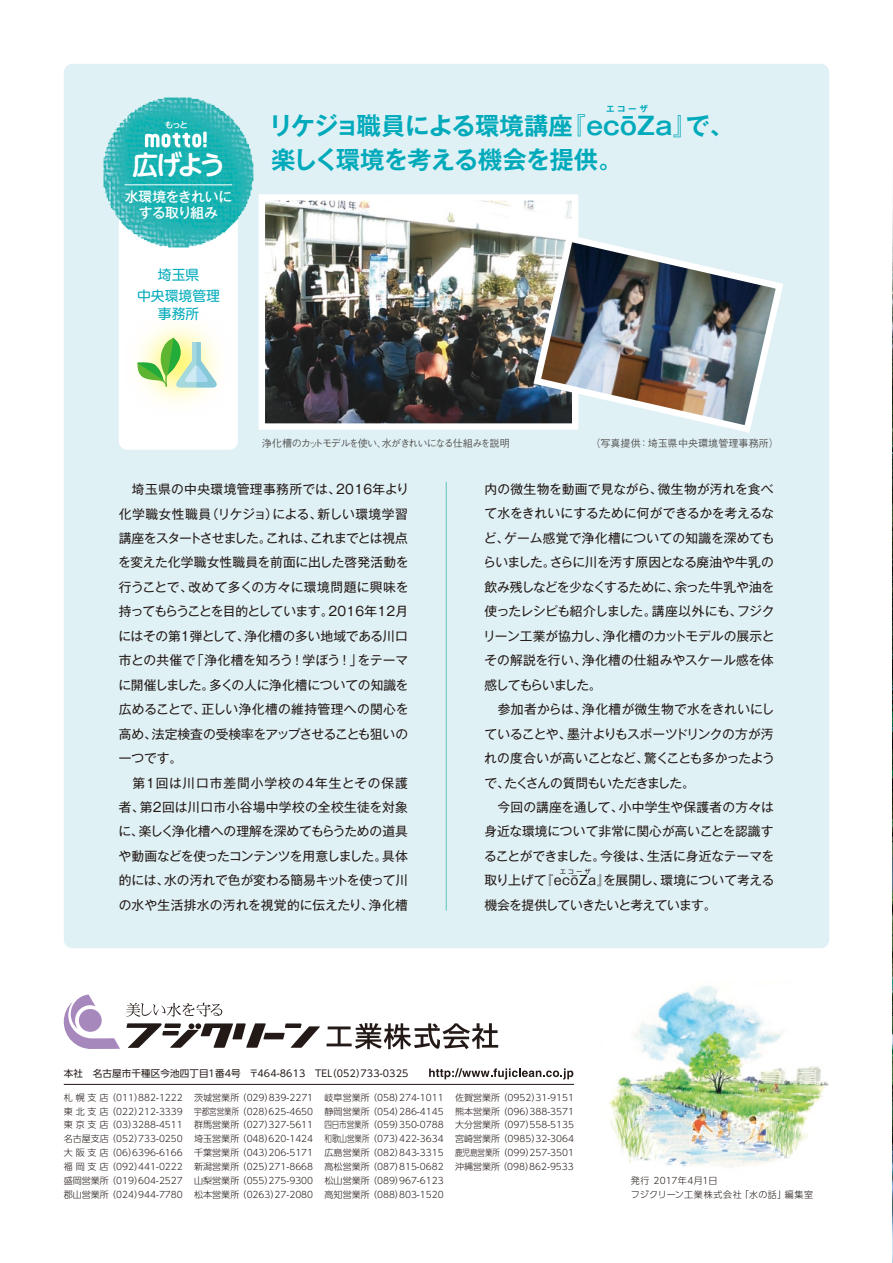
<style>
.page{position:relative;width:893px;height:1263px;background:#fff}
.page>*{position:absolute;margin:0;border:0;box-sizing:border-box;transform-origin:0 0}
.t1{font:700 26.55px "UD Shin M Go Pr 6 De";color:#fff}
.t2{font:700 24.45px "Gothic MB101 Pr 6 De";letter-spacing:-.005em;color:#0ab}
.t3{font:700 24.45px "Gothic MB101 Pr 6 De";letter-spacing:-.035em;color:#0ab}
.t4{font:500 13.8px/15.9px "Gothic MB101 Pr 6";letter-spacing:-.035em;color:#fff;text-align:center}
.t5{font:13.8px/18.1px "UD Shin M Go Pr 6";color:#0ab;text-align:center}
.t6{font:12.75px/24.5px "Gothic MB101 Pr 6";letter-spacing:-.005em;color:#231916}
.t7{font:500 10.05px "Gothic BBB Pr 6";letter-spacing:-.11em;color:#595857}
.t8{font:500 10.05px "Gothic BBB Pr 6";color:#595857}
.t9{font:9.6px "UD Shin Go Pr 6";letter-spacing:.01em;color:#231916}
.t10{font:300 9px/13.8px "UD Shin Go Pr 6";color:#231916;text-align:justify}
.t11{font:300 9px/13.8px "UD Shin Go Pr 6";letter-spacing:.03em;color:#231916}
.t12{font:700 8.55px "Gothic MB101 Pr 6 De";color:#0ab}
.t13{font:500 8.55px "UD Shin M Go Pr 6";color:#fff}
.t14{font:6.45px "Gothic MB101 Pr 6";color:#231916}
</style>
<div class="page">
<img style="left:892px;top:519px;width:1px;height:744px">
<img style="left:608px;top:985px;width:221px;height:183px">
<svg style="left:429px;top:1068px;width:144px;height:11px"></svg>
<hr style="left:64px;top:1084px;width:510px;height:1px;background:#231916">
<svg style="left:64px;top:994px;width:56px;height:55px"></svg>
<div style="left:79px;top:1009px;width:23px;height:23px;background:#a688bd;border-radius:50%"></div>
<svg style="left:126px;top:1023px;width:194px;height:25px"></svg>
<svg style="left:327px;top:1023px;width:171px;height:26px"></svg>
<svg style="left:126px;top:1003px;width:96px;height:14px"></svg>
<div style="left:64px;top:64px;width:765px;height:884px;background:#e0f1f5;border-radius:9px"></div>
<img style="left:266px;top:201px;width:305px;height:222px">
<div style="left:259px;top:194px;width:319px;height:236px;border:6px solid #fff"></div>
<div style="left:119px;top:199px;width:119px;height:251px;background:#fff;border-radius:9px"></div>
<hr style="left:446px;top:482px;width:1px;height:429px;background:#61c1be">
<img style="left:64px;top:64px;width:244px;height:238px">
<svg style="left:145px;top:133px;width:62px;height:14px"></svg>
<svg style="left:203px;top:132px;width:4px;height:11px"></svg>
<hr style="left:125px;top:184px;width:107px;height:1px;background:#fff">
<img style="left:530px;top:231px;width:253px;height:202px">
<img style="left:107px;top:291px;width:144px;height:113px">
<svg style="left:137px;top:337px;width:81px;height:51px;background:#c2e3b2"></svg>
<p class="t13" style="left:165px;top:117px;width:25px">もっと</p>
<p class="t12" style="left:606px;top:101px;width:43px">エ コ ー ザ</p>
<p class="t2" style="left:269px;top:106px;width:467px">リケジョ職員による環境講座『eco-Za』で、</p>
<p class="t1" style="left:133px;top:143px;width:94px">広げよう</p>
<p class="t3" style="left:271px;top:140px;width:353px">楽しく環境を考える機会を提供。</p>
<p class="t4" style="left:125px;top:188px;width:109px">水環境をきれいにする取り組み</p>
<p class="t5" style="left:158px;top:265px;width:43px">埼玉県</p>
<p class="t5" style="left:137px;top:286px;width:84px">中央環境管理事務所</p>
<p class="t8" style="left:590px;top:435px;width:190px">（写真提供：埼玉県中央環境管理事務所）</p>
<p class="t7" style="left:262px;top:435px;width:249px">浄化槽のカットモデルを使い、水がきれいになる仕組みを説明</p>
<p class="t6" style="left:483px;top:476px;width:293px">内の微生物を動画で見ながら、微生物が汚れを食べて水をきれいにするために何ができるかを考えるなど、ゲーム感覚で浄化槽についての知識を深めてもらいました。さらに川を汚す原因となる廃油や牛乳の飲み残しなどを少なくするために、余った牛乳や油を使ったレシピも紹介しました。講座以外にも、フジクリーン工業が協力し、浄化槽のカットモデルの展示とその解説を行い、浄化槽の仕組みやスケール感を体感してもらいました。<br>　参加者からは、浄化槽が微生物で水をきれいにしていることや、墨汁よりもスポーツドリンクの方が汚れの度合いが高いことなど、驚くことも多かったようで、たくさんの質問もいただきました。<br>　今回の講座を通して、小中学生や保護者の方々は身近な環境について非常に関心が高いことを認識することができました。今後は、生活に身近なテーマを取り上げて『eco¯Za』を展開し、環境について考える機会を提供していきたいと考えています。</p>
<p class="t6" style="left:118px;top:476px;width:292px">　埼玉県の中央環境管理事務所では、2016年より化学職女性職員（リケジョ）による、新しい環境学習講座をスタートさせました。これは、これまでとは視点を変えた化学職女性職員を前面に出した啓発活動を行うことで、改めて多くの方々に環境問題に興味を持ってもらうことを目的としています。2016年12月にはその第１弾として、浄化槽の多い地域である川口市との共催で「浄化槽を知ろう！学ぼう！」をテーマに開催しました。多くの人に浄化槽についての知識を広めることで、正しい浄化槽の維持管理への関心を高め、法定検査の受検率をアップさせることも狙いの一つです。<br>　第1回は川口市差間小学校の４年生とその保護者、第2回は川口市小谷場中学校の全校生徒を対象に、楽しく浄化槽への理解を深めてもらうための道具や動画などを使ったコンテンツを用意しました。具体的には、水の汚れで色が変わる簡易キットを使って川の水や生活排水の汚れを視覚的に伝えたり、浄化槽</p>
<p class="t14" style="left:560px;top:866px;width:32px">エ コ ー ザ</p>
<p class="t9" style="left:64px;top:1065px;width:346px">本社　名古屋市千種区今池四丁目1番4号　〒464-8613　TEL（052）733-0325</p>
<p class="t10" style="left:64px;top:1090px;width:121px">札幌支店 （011）882-1222東北支店 （022）212-3339東京支店 （03）3288-4511名古屋支店 （052）733-0250大阪支店 （06）6396-6166福岡支店 （092）441-0222盛岡営業所 （019）604-2527郡山営業所 （024）944-7780</p>
<p class="t10" style="left:194px;top:1090px;width:121px">茨城営業所 （029）839-2271宇都宮営業所 （028）625-4650群馬営業所 （027）327-5611埼玉営業所 （048）620-1424千葉営業所 （043）206-5171新潟営業所 （025）271-8668山梨営業所 （055）275-9300松本営業所 （0263）27-2080</p>
<p class="t10" style="left:325px;top:1090px;width:121px">岐阜営業所 （058）274-1011静岡営業所 （054）286-4145四日市営業所 （059）350-0788和歌山営業所 （073）422-3634広島営業所 （082）843-3315高松営業所 （087）815-0682松山営業所 （089）967-6123高知営業所 （088）803-1520</p>
<p class="t10" style="left:455px;top:1090px;width:121px">佐賀営業所 （0952）31-9151熊本営業所 （096）388-3571大分営業所 （097）558-5135宮崎営業所 （0985）32-3064鹿児島営業所 （099）257-3501沖縄営業所 （098）862-9533</p>
<p class="t11" style="left:631px;top:1174px;width:184px">発行 2017年4月1日<br>フジクリーン工業株式会社「水の話」編集室</p>
</div>
